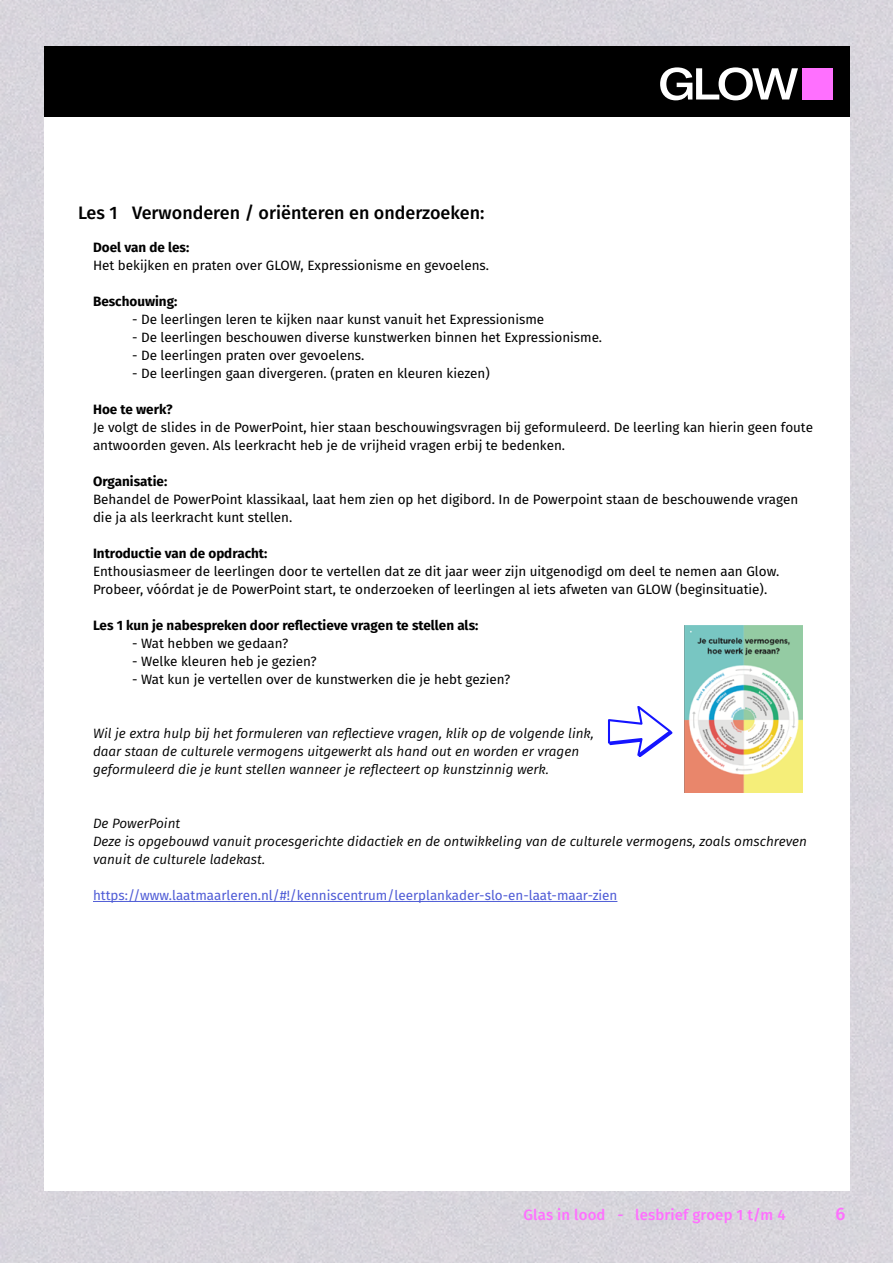
<style>
.page{position:relative;width:893px;height:1263px;background:#d8d5dc}
.page>*{position:absolute;margin:0;border:0;box-sizing:border-box;transform-origin:0 0}
.t1{font:500 18px "Fira Sans";color:#000}
.t2{font:500 18px "Fira Sans";color:#ff70ff}
.t3{font:500 15px "Fira Sans";letter-spacing:.01em;color:#ff70ff}
.t4{font:13.5px/18px "Fira Sans";color:#000}
.t5{font:italic 13.5px/18px "Fira Sans";color:#000}
.t6{font:700 13.5px "Fira Sans";color:#000}
.t7{font:13.5px "Fira Sans";color:#4f5cd6}
</style>
<div class="page">
<div style="left:44px;top:46px;width:805px;height:1145px;background:#fff"></div>
<div style="left:44px;top:46px;width:805px;height:71px;background:#000"></div>
<svg style="left:660px;top:67px;width:138px;height:33px"></svg>
<div style="left:802px;top:68px;width:30px;height:31px;background:#ff70ff"></div>
<hr style="left:93px;top:901px;width:524px;height:1px;background:#4f5cd6">
<svg style="left:608px;top:706px;width:65px;height:51px"></svg>
<img style="left:684px;top:625px;width:119px;height:167px">
<h1 class="t1" style="left:78px;top:199px;width:408px">Les 1 Verwonderen / oriënteren en onderzoeken:</h1>
<p class="t6" style="left:93px;top:236px;width:98px">Doel van de les:</p>
<p class="t4" style="left:93px;top:256px;width:398px">Het bekijken en praten over GLOW, Expressionisme en gevoelens.</p>
<p class="t6" style="left:93px;top:290px;width:86px">Beschouwing:</p>
<p class="t4" style="left:132px;top:310px;width:414px">- De leerlingen leren te kijken naar kunst vanuit het Expressionisme</p>
<p class="t4" style="left:132px;top:328px;width:472px">- De leerlingen beschouwen diverse kunstwerken binnen het Expressionisme.</p>
<p class="t4" style="left:132px;top:346px;width:234px">- De leerlingen praten over gevoelens.</p>
<p class="t4" style="left:132px;top:364px;width:359px">- De leerlingen gaan divergeren. (praten en kleuren kiezen)</p>
<p class="t6" style="left:93px;top:398px;width:81px">Hoe te werk?</p>
<p class="t4" style="left:93px;top:418px;width:721px">Je volgt de slides in de PowerPoint, hier staan beschouwingsvragen bij geformuleerd. De leerling kan hierin geen foute antwoorden geven. Als leerkracht heb je de vrijheid vragen erbij te bedenken.</p>
<p class="t6" style="left:93px;top:470px;width:76px">Organisatie:</p>
<p class="t4" style="left:93px;top:490px;width:707px">Behandel de PowerPoint klassikaal, laat hem zien op het digibord. In de Powerpoint staan de beschouwende vragen die ja als leerkracht kunt stellen.</p>
<p class="t6" style="left:93px;top:542px;width:176px">Introductie van de opdracht:</p>
<p class="t4" style="left:93px;top:562px;width:688px">Enthousiasmeer de leerlingen door te vertellen dat ze dit jaar weer zijn uitgenodigd om deel te nemen aan Glow.<br>Probeer, vóórdat je de PowerPoint start, te onderzoeken of leerlingen al iets afweten van GLOW (beginsituatie).</p>
<p class="t6" style="left:93px;top:614px;width:387px">Les 1 kun je nabespreken door reflectieve vragen te stellen als:</p>
<p class="t4" style="left:132px;top:634px;width:158px">- Wat hebben we gedaan?</p>
<p class="t4" style="left:132px;top:652px;width:186px">- Welke kleuren heb je gezien?</p>
<p class="t4" style="left:132px;top:670px;width:380px">- Wat kun je vertellen over de kunstwerken die je hebt gezien?</p>
<p class="t5" style="left:93px;top:724px;width:502px">Wil je extra hulp bij het formuleren van reflectieve vragen, klik op de volgende link, daar staan de culturele vermogens uitgewerkt als hand out en worden er vragen geformuleerd die je kunt stellen wanneer je reflecteert op kunstzinnig werk.</p>
<p class="t5" style="left:93px;top:814px;width:715px">De PowerPoint<br>Deze is opgebouwd vanuit procesgerichte didactiek en de ontwikkeling van de culturele vermogens, zoals omschreven vanuit de culturele ladekast.</p>
<p class="t7" style="left:93px;top:885px;width:526px">https://www.laatmaarleren.nl/#!/kenniscentrum/leerplankader-slo-en-laat-maar-zien</p>
<p class="t3" style="left:524px;top:1202px;width:264px">Glas in lood - lesbrief groep 1 t/m 4</p>
<h1 class="t2" style="left:835px;top:1199px;width:11px">6</h1>
</div>
